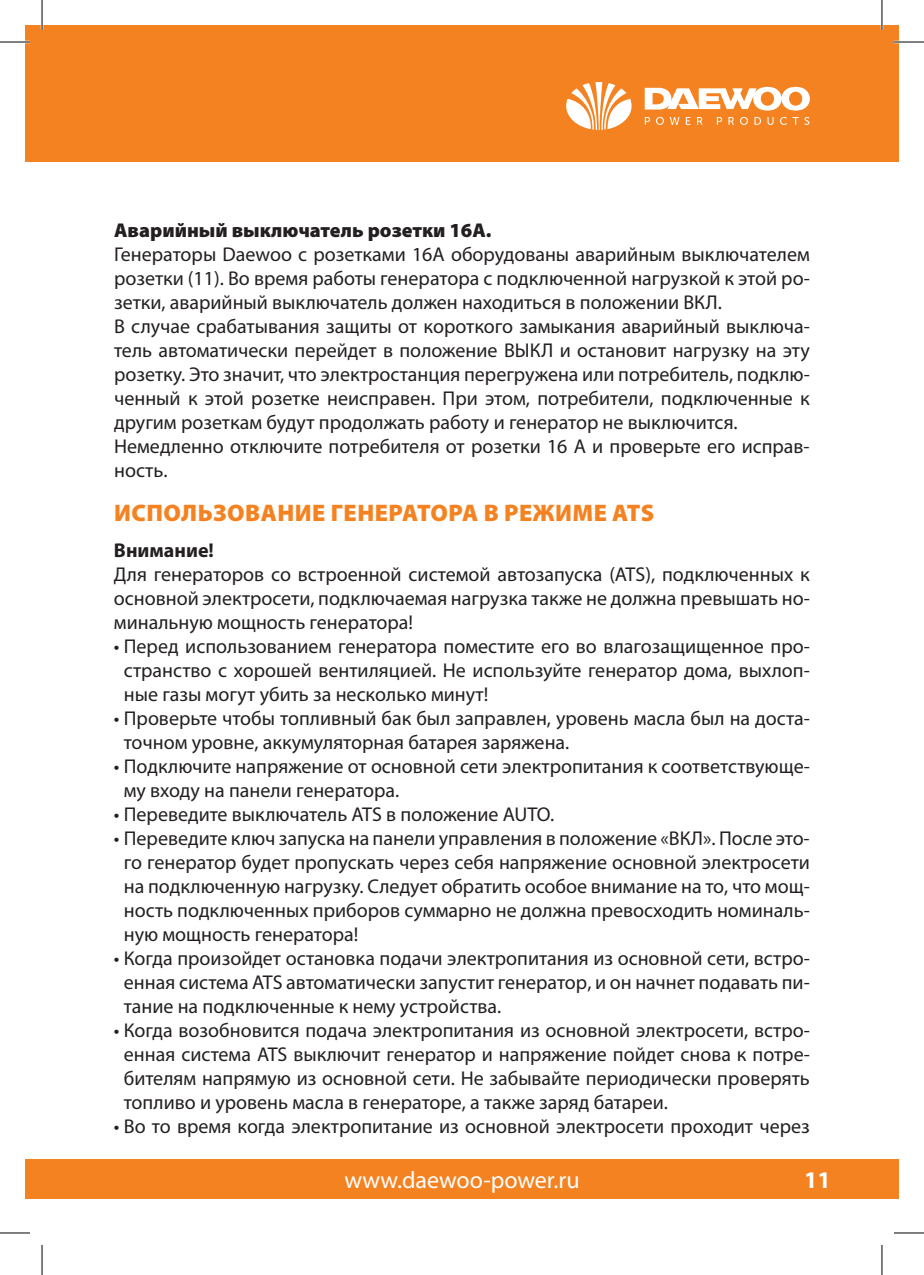
<style>
.page{position:relative;width:924px;height:1275px;background:#fff}
.page>*{position:absolute;margin:0;border:0;box-sizing:border-box;transform-origin:0 0}
.t1{font:900 24px "Myriad Pro";letter-spacing:.02em;color:#f58220}
.t2{font:24px "Myriad Pro";color:#fff}
.t3{font:700 24px "Myriad Pro";color:#fff}
.t4{font:20px/24px "Myriad Pro";color:#231f20;text-align:justify}
.t5{font:900 20px "Myriad Pro";color:#231f20}
.t6{font:700 20px "Myriad Pro";color:#231f20}
</style>
<div class="page">
<div style="left:25px;top:25px;width:873px;height:136px;background:#f58220"></div>
<svg style="left:566px;top:82px;width:65px;height:48px"></svg>
<svg style="left:644px;top:87px;width:165px;height:24px"></svg>
<svg style="left:644px;top:117px;width:5px;height:8px"></svg>
<svg style="left:656px;top:117px;width:7px;height:8px"></svg>
<svg style="left:669px;top:117px;width:10px;height:8px"></svg>
<svg style="left:685px;top:117px;width:5px;height:8px"></svg>
<svg style="left:697px;top:117px;width:5px;height:8px"></svg>
<svg style="left:716px;top:117px;width:5px;height:8px"></svg>
<svg style="left:728px;top:117px;width:5px;height:8px"></svg>
<svg style="left:740px;top:117px;width:7px;height:8px"></svg>
<svg style="left:754px;top:117px;width:6px;height:8px"></svg>
<svg style="left:767px;top:117px;width:6px;height:8px"></svg>
<svg style="left:780px;top:117px;width:6px;height:8px"></svg>
<svg style="left:792px;top:117px;width:6px;height:8px"></svg>
<svg style="left:804px;top:117px;width:5px;height:8px"></svg>
<div style="left:25px;top:1159px;width:873px;height:40px;background:#f58220"></div>
<hr style="left:0;top:41px;width:30px;height:2px;background:#fff">
<hr style="left:893px;top:41px;width:30px;height:2px;background:#fff">
<hr style="left:41px;top:0;width:2px;height:30px;background:#fff">
<hr style="left:880px;top:0;width:2px;height:30px;background:#fff">
<hr style="left:0;top:42px;width:30px;height:1px;background:#000">
<hr style="left:893px;top:42px;width:30px;height:1px;background:#000">
<hr style="left:0;top:1232px;width:30px;height:1px;background:#000">
<hr style="left:893px;top:1232px;width:30px;height:1px;background:#000">
<hr style="left:42px;top:0;width:1px;height:30px;background:#000">
<hr style="left:42px;top:1245px;width:1px;height:30px;background:#000">
<hr style="left:881px;top:0;width:1px;height:30px;background:#000">
<hr style="left:881px;top:1245px;width:1px;height:30px;background:#000">
<p class="t5" style="left:114px;top:217px;width:379px">Аварийный выключатель розетки 16А.</p>
<p class="t4" style="left:114px;top:242px;width:697px;text-align:left">Генераторы Daewoo с розетками 16А оборудованы аварийным выключателем розетки (11). Во время работы генератора с подключенной нагрузкой к этой ро&shy;зетки, аварийный выключатель должен находиться в положении ВКЛ.<br>В случае срабатывания защиты от короткого замыкания аварийный выключа&shy;тель автоматически перейдет в положение ВЫКЛ и остановит нагрузку на эту розетку. Это значит, что электростанция перегружена или потребитель, подклю&shy;ченный к этой розетке неисправен. При этом, потребители, подключенные к другим розеткам будут продолжать работу и генератор не выключится.<br>Немедленно отключите потребителя от розетки 16 А и проверьте его исправ&shy;ность.</p>
<p class="t1" style="left:114px;top:497px;width:541px">ИСПОЛЬЗОВАНИЕ ГЕНЕРАТОРА В РЕЖИМЕ ATS</p>
<p class="t6" style="left:114px;top:537px;width:101px">Внимание!</p>
<p class="t4" style="left:114px;top:561px;width:697px">Для генераторов со встроенной системой автозапуска (ATS), подключенных к основной электросети, подключаемая нагрузка также не должна превышать но&shy;минальную мощность генератора!</p>
<p class="t4" style="left:124px;top:633px;width:687px;text-indent:-10px">• Перед использованием генератора поместите его во влагозащищенное про&shy;странство с хорошей вентиляцией. Не используйте генератор дома, выхлоп&shy;ные газы могут убить за несколько минут!</p>
<p class="t4" style="left:124px;top:705px;width:687px;text-indent:-10px">• Проверьте чтобы топливный бак был заправлен, уровень масла был на доста&shy;точном уровне, аккумуляторная батарея заряжена.</p>
<p class="t4" style="left:124px;top:753px;width:687px;text-indent:-10px">• Подключите напряжение от основной сети электропитания к соответствующе&shy;му входу на панели генератора.</p>
<p class="t4" style="left:114px;top:801px;width:441px">• Переведите выключатель ATS в положение AUTO.</p>
<p class="t4" style="left:124px;top:825px;width:687px;text-indent:-10px">• Переведите ключ запуска на панели управления в положение «ВКЛ». После это&shy;го генератор будет пропускать через себя напряжение основной электросети на подключенную нагрузку. Следует обратить особое внимание на то, что мощ&shy;ность подключенных приборов суммарно не должна превосходить номиналь&shy;ную мощность генератора!</p>
<p class="t4" style="left:124px;top:945px;width:687px;text-indent:-10px">• Когда произойдет остановка подачи электропитания из основной сети, встро&shy;енная система ATS автоматически запустит генератор, и он начнет подавать пи&shy;тание на подключенные к нему устройства.</p>
<p class="t4" style="left:124px;top:1017px;width:687px;text-indent:-10px">• Когда возобновится подача электропитания из основной электросети, встро&shy;енная система ATS выключит генератор и напряжение пойдет снова к потре&shy;бителям напрямую из основной сети. Не забывайте периодически проверять топливо и уровень масла в генераторе, а также заряд батареи.</p>
<p class="t4" style="left:114px;top:1113px;width:697px">• Во то время когда электропитание из основной электросети проходит через</p>
<p class="t2" style="left:344px;top:1165px;width:236px">www.daewoo-power.ru</p>
<p class="t3" style="left:803px;top:1164px;width:28px">11</p>
</div>
